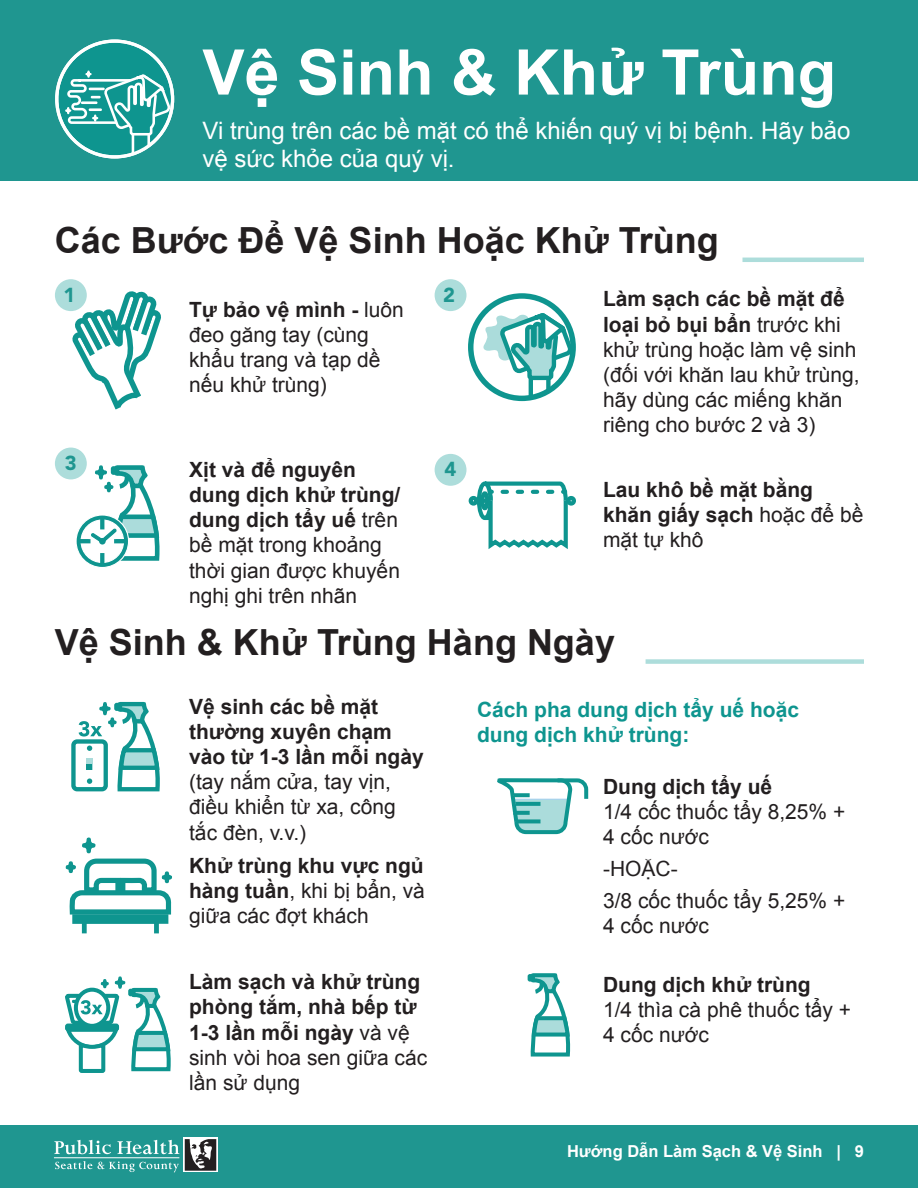
<style>
.page{position:relative;width:918px;height:1188px;background:#fff}
.page>*{position:absolute;margin:0;border:0;box-sizing:border-box;transform-origin:0 0}
.t1{font:700 63px "Arial";color:#fff}
.t2{font:700 36px "Arial";color:#231f20}
.t3{font:24px/28.8px "Arial";color:#fff}
.t4{font:21px/25.2px "Arial";color:#231f20}
.t5{font:700 21px/25.2px "Arial";color:#231f20}
.t6{font:700 21px/25.2px "Arial";color:#0e958f}
.t7{font:900 20.1px "Avenir LT Std";color:#1f9690}
.t8{font:700 16.5px "Arial";color:#fff}
.s1{font-weight:700}
.s2{font-weight:400}
</style>
<div class="page">
<div style="left:0;top:0;width:918px;height:180px;background:#1f9690"></div>
<div style="left:0;top:1125px;width:918px;height:63px;background:#1f9690"></div>
<svg style="left:57px;top:41px;width:116px;height:116px"></svg>
<svg style="left:64px;top:55px;width:111px;height:104px"></svg>
<div style="left:184px;top:1138px;width:34px;height:34px;background:#c0bebf"></div>
<svg style="left:55px;top:1161px;width:124px;height:11px"></svg>
<svg style="left:185px;top:1139px;width:31px;height:32px"></svg>
<svg style="left:54px;top:1140px;width:57px;height:14px"></svg>
<svg style="left:117px;top:1140px;width:62px;height:14px"></svg>
<hr style="left:54px;top:1158px;width:125px;height:1px;background:#fff">
<div style="left:71px;top:739px;width:37px;height:52px;border:4px solid #0e958f;border-radius:4px"></div>
<svg style="left:79px;top:701px;width:81px;height:91px"></svg>
<svg style="left:497px;top:778px;width:92px;height:57px"></svg>
<svg style="left:513px;top:793px;width:17px;height:4px"></svg>
<svg style="left:513px;top:811px;width:17px;height:4px"></svg>
<svg style="left:515px;top:802px;width:26px;height:4px"></svg>
<svg style="left:515px;top:819px;width:26px;height:4px"></svg>
<svg style="left:65px;top:976px;width:106px;height:97px"></svg>
<svg style="left:65px;top:837px;width:107px;height:96px"></svg>
<div style="left:646px;top:659px;width:218px;height:5px;background:#addddb"></div>
<svg style="left:72px;top:291px;width:89px;height:119px"></svg>
<svg style="left:75px;top:465px;width:85px;height:103px"></svg>
<div style="left:100px;top:553px;width:4px;height:13px;border:3px solid #0e958f"></div>
<div style="left:468px;top:293px;width:108px;height:108px;border:5px solid #0e958f;border-radius:50%"></div>
<svg style="left:483px;top:304px;width:93px;height:98px"></svg>
<div style="left:469px;top:496px;width:9px;height:10px;border:4px solid #0e958f;border-radius:50%"></div>
<div style="left:566px;top:496px;width:10px;height:10px;border:4px solid #0e958f;border-radius:50%"></div>
<svg style="left:471px;top:481px;width:103px;height:68px"></svg>
<hr style="left:742px;top:258px;width:122px;height:4px;background:#addddb">
<div style="left:55px;top:279px;width:32px;height:32px;background:#addddb;border-radius:50%"></div>
<div style="left:55px;top:448px;width:32px;height:31px;background:#addddb;border-radius:50%"></div>
<div style="left:435px;top:279px;width:32px;height:32px;background:#addddb;border-radius:50%"></div>
<div style="left:435px;top:454px;width:32px;height:32px;background:#addddb;border-radius:50%"></div>
<svg style="left:527px;top:973px;width:44px;height:84px"></svg>
<h1 class="t1" style="left:202px;top:30px;width:635px">Vệ Sinh &amp; Khử Trùng</h1>
<p class="t3" style="left:202px;top:116px;width:649px">Vi trùng trên các bề mặt có thể khiến quý vị bị bệnh. Hãy bảo vệ sức khỏe của quý vị.</p>
<p class="t2" style="left:55px;top:216px;width:665px">Các Bước Để Vệ Sinh Hoặc Khử Trùng</p>
<p class="t7" style="left:64px;top:282px;width:13px">1</p>
<p class="t7" style="left:443px;top:282px;width:13px">2</p>
<p class="t4" style="left:189px;top:297px;width:216px"><span class="s1">Tự bảo vệ mình -</span> luôn đeo găng tay (cùng khẩu trang và tạp dề nếu khử trùng)</p>
<p class="t7" style="left:65px;top:451px;width:13px">3</p>
<p class="t7" style="left:444px;top:457px;width:13px">4</p>
<p class="t4" style="left:189px;top:457px;width:213px"><span class="s1">Xịt và để nguyên dung dịch khử trùng/ dung dịch tẩy uế</span> trên bề mặt trong khoảng thời gian được khuyến nghị ghi trên nhãn</p>
<p class="t4" style="left:603px;top:287px;width:258px"><span class="s1">Làm sạch các bề mặt để loại bỏ bụi bẩn</span> trước khi khử trùng hoặc làm vệ sinh (đối với khăn lau khử trùng, hãy dùng các miếng khăn riêng cho bước 2 và 3)</p>
<p class="t5" style="left:603px;top:477px;width:262px">Lau khô bề mặt bằng khăn giấy sạch <span class="s2">hoặc để bề mặt tự khô</span></p>
<p class="t2" style="left:55px;top:618px;width:562px">Vệ Sinh &amp; Khử Trùng Hàng Ngày</p>
<p class="t4" style="left:189px;top:694px;width:236px"><span class="s1">Vệ sinh các bề mặt thường xuyên chạm vào từ 1-3 lần mỗi ngày </span>(tay nắm cửa, tay vịn, điều khiển từ xa, công tắc đèn, v.v.)</p>
<p class="t4" style="left:189px;top:853px;width:237px;text-align:justify"><span class="s1">Khử trùng khu vực ngủ hàng tuần</span>, khi bị bẩn, và giữa các đợt khách</p>
<p class="t6" style="left:477px;top:698px;width:324px">Cách pha dung dịch tẩy uế hoặc dung dịch khử trùng:</p>
<p class="t5" style="left:603px;top:774px;width:171px">Dung dịch tẩy uế</p>
<p class="t4" style="left:603px;top:799px;width:244px">1/4 cốc thuốc tẩy 8,25% +<br>4 cốc nước</p>
<p class="t4" style="left:603px;top:856px;width:76px">-HOẶC-</p>
<p class="t4" style="left:603px;top:888px;width:244px">3/8 cốc thuốc tẩy 5,25% +<br>4 cốc nước</p>
<p class="t5" style="left:189px;top:970px;width:240px">Làm sạch và khử trùng phòng tắm, nhà bếp từ<br>1-3 lần mỗi ngày <span class="s2">và vệ sinh vòi hoa sen giữa các lần sử dụng</span></p>
<p class="t5" style="left:603px;top:973px;width:209px">Dung dịch khử trùng</p>
<p class="t4" style="left:603px;top:997px;width:250px">1/4 thìa cà phê thuốc tẩy +<br>4 cốc nước</p>
<p class="t8" style="left:567px;top:1140px;width:298px">Hướng Dẫn Làm Sạch &amp; Vệ Sinh | 9</p>
</div>
